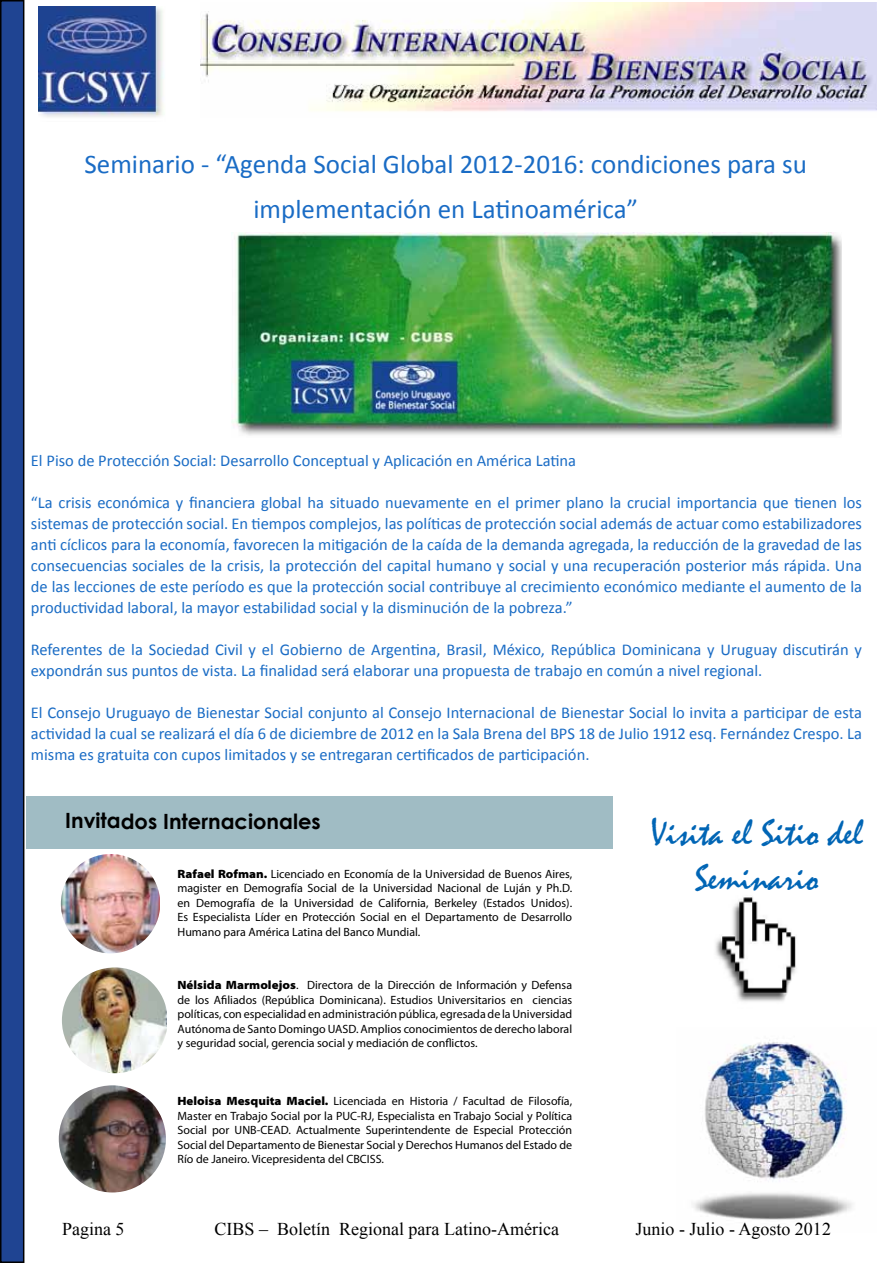
<style>
.page{position:relative;width:893px;height:1263px;background:#fff}
.page>*{position:absolute;margin:0;border:0;box-sizing:border-box;transform-origin:0 0}
.t1{font:37.5px "Mistral";color:#0065b5}
.t2{font:27px/45px "Calibri";color:#1a6cc5;text-align:center}
.t3{font:700 21px "Century Gothic";color:#000}
.t4{font:18px "Times New Roman";color:#000}
.t5{font:16.5px/21px "Calibri";color:#1a6cc5;text-align:justify}
.t6{font:12px/14.4px "Myriad Pro";color:#000;text-align:justify}
.s1{font-weight:900;font-stretch:semi-expanded}
</style>
<div class="page">
<img style="left:200px;top:3px;width:676px;height:108px">
<img style="left:39px;top:7px;width:125px;height:110px">
<img style="left:693px;top:1040px;width:159px;height:180px">
<div style="left:1px;top:1px;width:23px;height:1261px;background:#1f4492"></div>
<div style="left:0;top:0;width:24px;height:1263px;border:2px solid #000"></div>
<img style="left:715px;top:897px;width:81px;height:105px">
<img style="left:232px;top:233px;width:609px;height:203px">
<img style="left:61px;top:854px;width:99px;height:99px">
<img style="left:62px;top:967px;width:105px;height:106px">
<img style="left:59px;top:1085px;width:107px;height:107px;border-radius:54px">
<div style="left:27px;top:796px;width:586px;height:52px;background:#a0bcc4"></div>
<p class="t2" style="left:84px;top:141px;width:724px">Seminario - “Agenda Social Global 2012-2016: condiciones para su implementación en Latinoamérica”</p>
<p class="t5" style="left:31px;top:450px;width:547px">El Piso de Protección Social: Desarrollo Conceptual y Aplicación en América Latina</p>
<p class="t5" style="left:31px;top:492px;width:833px">“La crisis económica y financiera global ha situado nuevamente en el primer plano la crucial importancia que tienen los sistemas de protección social. En tiempos complejos, las políticas de protección social además de actuar como estabilizadores anti cíclicos para la economía, favorecen la mitigación de la caída de la demanda agregada, la reducción de la gravedad de las consecuencias sociales de la crisis, la protección del capital humano y social y una recuperación posterior más rápida. Una de las lecciones de este período es que la protección social contribuye al crecimiento económico mediante el aumento de la productividad laboral, la mayor estabilidad social y la disminución de la pobreza.”</p>
<p class="t5" style="left:31px;top:639px;width:833px">Referentes de la Sociedad Civil y el Gobierno de Argentina, Brasil, México, República Dominicana y Uruguay discutirán y expondrán sus puntos de vista. La finalidad será elaborar una propuesta de trabajo en común a nivel regional.</p>
<p class="t5" style="left:31px;top:702px;width:833px">El Consejo Uruguayo de Bienestar Social conjunto al Consejo Internacional de Bienestar Social lo invita a participar de esta actividad la cual se realizará el día 6 de diciembre de 2012 en la Sala Brena del BPS 18 de Julio 1912 esq. Fernández Crespo. La misma es gratuita con cupos limitados y se entregaran certificados de participación.</p>
<p class="t3" style="left:65px;top:805px;width:257px">Invitados Internacionales</p>
<p class="t6" style="left:178px;top:867px;width:396px"><span class="s1">Rafael Rofman.</span> Licenciado en Economía de la Universidad de Buenos Aires, magister en Demografía Social de la Universidad Nacional de Luján y Ph.D. en Demografía de la Universidad de California, Berkeley (Estados Unidos).<br>Es Especialista Líder en Protección Social en el Departamento de Desarrollo Humano para América Latina del Banco Mundial.</p>
<p class="t6" style="left:178px;top:978px;width:396px"><span class="s1">Nélsida Marmolejos</span>. Directora de la Dirección de Información y Defensa de los Afiliados (República Dominicana). Estudios Universitarios en ciencias políticas, con especialidad en administración pública, egresada de la Universidad Autónoma de Santo Domingo UASD. Amplios conocimientos de derecho laboral y seguridad social, gerencia social y mediación de conflictos.</p>
<p class="t6" style="left:178px;top:1094px;width:396px"><span class="s1">Heloisa Mesquita Maciel.</span> Licenciada en Historia / Facultad de Filosofía, Master en Trabajo Social por la PUC-RJ, Especialista en Trabajo Social y Política Social por UNB-CEAD. Actualmente Superintendente de Especial Protección Social del Departamento de Bienestar Social y Derechos Humanos del Estado de Río de Janeiro. Vicepresidenta del CBCISS.</p>
<p class="t1" style="left:651px;top:811px;width:214px">Visita el Sitio del</p>
<p class="t1" style="left:695px;top:856px;width:125px">Seminario</p>
<p class="t4" style="left:62px;top:1216px;width:64px">Pagina 5</p>
<p class="t4" style="left:214px;top:1216px;width:346px">CIBS – Boletín Regional para Latino-América</p>
<p class="t4" style="left:635px;top:1216px;width:197px">Junio - Julio - Agosto 2012</p>
</div>
